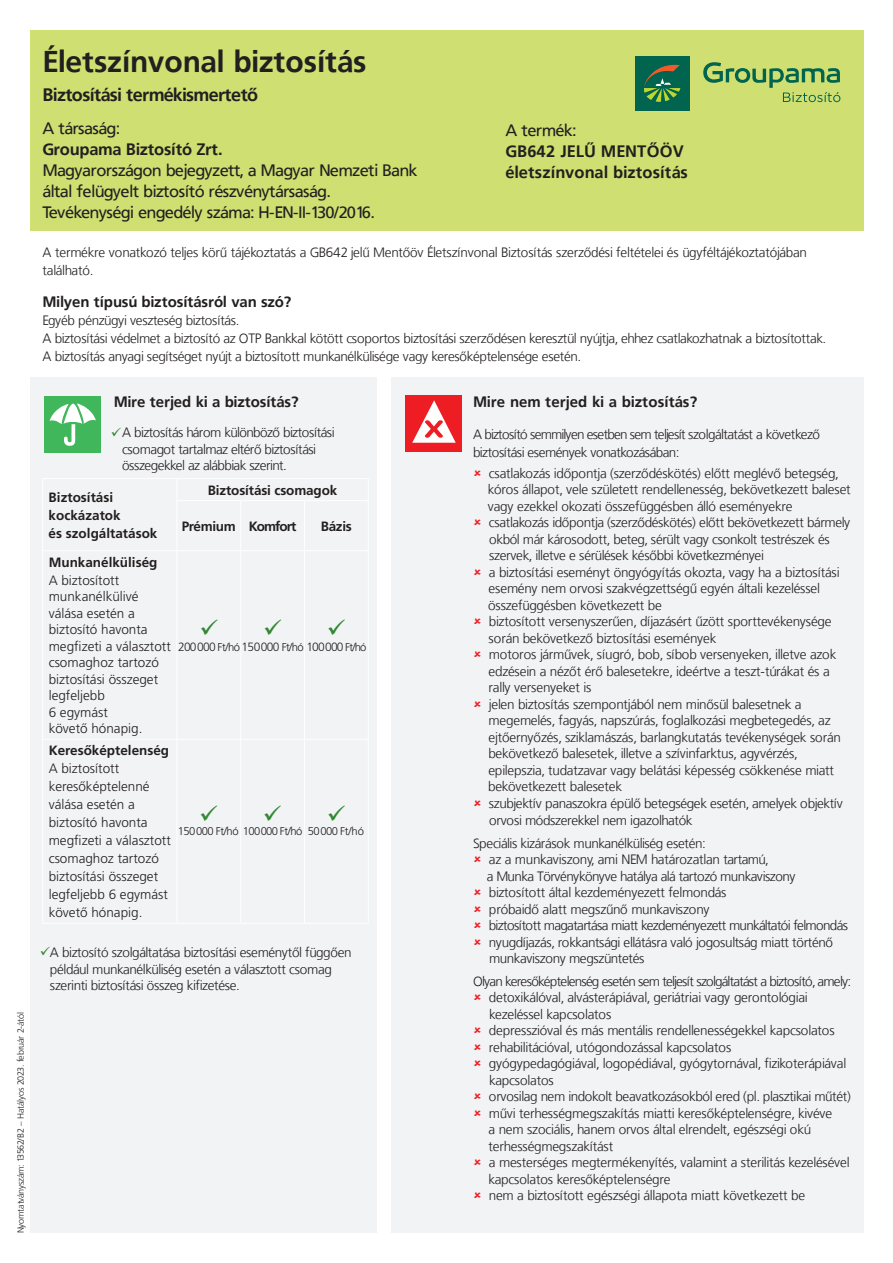
<style>
.page{position:relative;width:893px;height:1263px;background:#fff}
.page>*{position:absolute;margin:0;border:0;box-sizing:border-box;transform-origin:0 0}
.t1{font:700 30px "Frutiger CE";letter-spacing:.01em;color:#231f20}
.t2{font:700 18px "Frutiger CE";letter-spacing:-.02em;color:#231f20}
.t3{font:16.5px/21px "Frutiger CE";color:#231f20}
.t4{font:700 16.5px/21px "Frutiger CE";letter-spacing:.02em;color:#231f20}
.t5{font:700 16.5px "Frutiger CE";color:#231f20}
.t6{font:700 15px "Frutiger CE";letter-spacing:.01em;color:#231f20}
.t7{font:300 13.5px/16.5px "Frutiger CE";letter-spacing:.02em;color:#231f20}
.t8{font:300 13.5px/16.5px "Frutiger LT Pro";color:#231f20}
.t9{font:300 13.5px/16.5px "Frutiger CE";color:#231f20}
.t10{font:700 13.5px/18px "Frutiger LT Pro";color:#231f20}
.t11{font:700 13.5px "Frutiger LT Pro";letter-spacing:-.055em;color:#231f20}
.t12{font:300 12px "Frutiger LT Pro";letter-spacing:-.06em;color:#231f20}
.t13{font:300 11.25px "Frutiger LT Pro";letter-spacing:-.05em;color:#231f20}
.t14{font:300 9px "Frutiger CE";letter-spacing:.01em;color:#231f20}
.s1{color:#328832}
.s2{font-size:11.25px}
</style>
<div class="page">
<div style="left:30px;top:30px;width:833px;height:201px;background:#d0df71"></div>
<div style="left:391px;top:377px;width:472px;height:856px;background:#f2f3f4"></div>
<div style="left:30px;top:377px;width:346px;height:856px;background:#f2f3f4"></div>
<div style="left:44px;top:396px;width:56px;height:57px;background:#40b75b"></div>
<svg style="left:50px;top:403px;width:46px;height:43px"></svg>
<div style="left:406px;top:395px;width:56px;height:57px;background:#ee1d23"></div>
<svg style="left:412px;top:400px;width:44px;height:43px"></svg>
<hr style="left:43px;top:478px;width:134px;height:1px;background:#fff">
<hr style="left:177px;top:478px;width:64px;height:1px;background:#fff">
<hr style="left:241px;top:478px;width:63px;height:1px;background:#fff">
<hr style="left:304px;top:478px;width:64px;height:1px;background:#fff">
<hr style="left:42px;top:501px;width:1px;height:49px;background:#fff">
<hr style="left:177px;top:500px;width:64px;height:1px;background:#fff">
<hr style="left:241px;top:500px;width:63px;height:1px;background:#fff">
<hr style="left:177px;top:501px;width:1px;height:49px;background:#fff">
<hr style="left:240px;top:501px;width:1px;height:49px;background:#fff">
<hr style="left:304px;top:500px;width:64px;height:1px;background:#fff">
<hr style="left:304px;top:501px;width:1px;height:49px;background:#fff">
<hr style="left:368px;top:501px;width:1px;height:49px;background:#fff">
<hr style="left:43px;top:550px;width:134px;height:1px;background:#fff">
<hr style="left:42px;top:551px;width:1px;height:188px;background:#fff">
<hr style="left:177px;top:550px;width:64px;height:1px;background:#fff">
<hr style="left:177px;top:551px;width:1px;height:188px;background:#fff">
<hr style="left:241px;top:550px;width:63px;height:1px;background:#fff">
<hr style="left:240px;top:551px;width:1px;height:188px;background:#fff">
<hr style="left:304px;top:550px;width:64px;height:1px;background:#fff">
<hr style="left:304px;top:551px;width:1px;height:188px;background:#fff">
<hr style="left:368px;top:551px;width:1px;height:188px;background:#fff">
<hr style="left:43px;top:739px;width:134px;height:1px;background:#fff">
<hr style="left:42px;top:739px;width:1px;height:184px;background:#fff">
<hr style="left:177px;top:739px;width:64px;height:1px;background:#fff">
<hr style="left:177px;top:739px;width:1px;height:184px;background:#fff">
<hr style="left:241px;top:739px;width:63px;height:1px;background:#fff">
<hr style="left:240px;top:739px;width:1px;height:184px;background:#fff">
<hr style="left:304px;top:739px;width:64px;height:1px;background:#fff">
<hr style="left:304px;top:739px;width:1px;height:184px;background:#fff">
<hr style="left:368px;top:739px;width:1px;height:184px;background:#fff">
<hr style="left:43px;top:923px;width:134px;height:1px;background:#fff">
<hr style="left:177px;top:923px;width:64px;height:1px;background:#fff">
<hr style="left:241px;top:923px;width:63px;height:1px;background:#fff">
<hr style="left:304px;top:923px;width:64px;height:1px;background:#fff">
<div style="left:635px;top:56px;width:55px;height:55px;background:#00644e"></div>
<svg style="left:644px;top:65px;width:36px;height:37px"></svg>
<svg style="left:703px;top:62px;width:137px;height:40px"></svg>
<p class="t14" style="left:16px;top:1233px;width:222px;rotate:-90deg">Nyomtatványszám: 13562/B2 – Hatályos 2023. február 2-ától</p>
<h1 class="t1" style="left:43px;top:44px;width:325px">Életszínvonal biztosítás</h1>
<h2 class="t2" style="left:43px;top:84px;width:217px">Biztosítási termékismertető</h2>
<p class="t3" style="left:43px;top:118px;width:78px">A társaság:</p>
<p class="t5" style="left:43px;top:140px;width:181px">Groupama Biztosító Zrt.</p>
<p class="t3" style="left:43px;top:160px;width:376px">Magyarországon bejegyzett, a Magyar Nemzeti Bank által felügyelt biztosító részvénytársaság.<br>Tevékenységi engedély száma: H-EN-II-130/2016.</p>
<p class="t3" style="left:505px;top:120px;width:72px">A termék:</p>
<p class="t4" style="left:505px;top:141px;width:184px">GB642 JELŰ MENTŐÖV életszínvonal biztosítás</p>
<p class="t7" style="left:43px;top:243px;width:765px;line-height:18px">A termékre vonatkozó teljes körű tájékoztatás a GB642 jelű Mentőöv Életszínvonal Biztosítás szerződési feltételei és ügyféltájékoztatójában található.</p>
<p class="t6" style="left:43px;top:293px;width:250px">Milyen típusú biztosításról van szó?</p>
<p class="t7" style="left:43px;top:311px;width:784px;line-height:18px">Egyéb pénzügyi veszteség biztosítás.<br>A biztosítási védelmet a biztosító az OTP Bankkal kötött csoportos biztosítási szerződésen keresztül nyújtja, ehhez csatlakozhatnak a biztosítottak.<br>A biztosítás anyagi segítséget nyújt a biztosított munkanélkülisége vagy keresőképtelensége esetén.</p>
<p class="t6" style="left:114px;top:393px;width:186px">Mire terjed ki a biztosítás?</p>
<p class="t6" style="left:473px;top:393px;width:225px">Mire nem terjed ki a biztosítás?</p>
<p class="t9" style="left:473px;top:426px;width:348px;line-height:18px">A biztosító semmilyen esetben sem teljesít szolgáltatást a következő biztosítási események vonatkozásában:</p>
<p class="t7" style="left:488px;top:465px;width:364px">csatlakozás időpontja (szerződéskötés) előtt meglévő betegség, kóros állapot, vele született rendellenesség, bekövetkezett baleset vagy ezekkel okozati összefüggésben álló eseményekre csatlakozás időpontja (szerződéskötés) előtt bekövetkezett bármely okból már károsodott, beteg, sérült vagy csonkolt testrészek és szervek, illetve e sérülések későbbi következményei<br>a biztosítási eseményt öngyógyítás okozta, vagy ha a biztosítási esemény nem orvosi szakvégzettségű egyén általi kezeléssel összefüggésben következett be<br>biztosított versenyszerűen, díjazásért űzött sporttevékenysége során bekövetkező biztosítási események<br>motoros járművek, síugró, bob, síbob versenyeken, illetve azok edzésein a nézőt érő balesetekre, ideértve a teszt-túrákat és a rally versenyeket is<br>jelen biztosítás szempontjából nem minősül balesetnek a megemelés, fagyás, napszúrás, foglalkozási megbetegedés, az ejtőernyőzés, sziklamászás, barlangkutatás tevékenységek során bekövetkező balesetek, illetve a szívinfarktus, agyvérzés, epilepszia, tudatzavar vagy belátási képesség csökkenése miatt bekövetkezett balesetek<br>szubjektív panaszokra épülő betegségek esetén, amelyek objektív orvosi módszerekkel nem igazolhatók</p>
<p class="t7" style="left:487px;top:835px;width:362px;text-indent:-14px">Speciális kizárások munkanélküliség esetén:<br>az a munkaviszony, ami NEM határozatlan tartamú,<br>a Munka Törvénykönyve hatálya alá tartozó munkaviszony biztosított által kezdeményezett felmondás<br>próbaidő alatt megszűnő munkaviszony<br>biztosított magatartása miatt kezdeményezett munkáltatói felmondás nyugdíjazás, rokkantsági ellátásra való jogosultság miatt történő munkaviszony megszüntetés</p>
<p class="t7" style="left:488px;top:973px;width:364px;text-indent:-15px">Olyan keresőképtelenség esetén sem teljesít szolgáltatást a biztosító, amely: detoxikálóval, alvásterápiával, geriátriai vagy gerontológiai kezeléssel kapcsolatos<br>depresszióval és más mentális rendellenességekkel kapcsolatos rehabilitációval, utógondozással kapcsolatos<br>gyógypedagógiával, logopédiával, gyógytornával, fizikoterápiával kapcsolatos<br>orvosilag nem indokolt beavatkozásokból ered (pl. plasztikai műtét) művi terhességmegszakítás miatti keresőképtelenségre, kivéve<br>a nem szociális, hanem orvos által elrendelt, egészségi okú terhességmegszakítást<br>a mesterséges megtermékenyítés, valamint a sterilitás kezelésével kapcsolatos keresőképtelenségre<br>nem a biztosított egészségi állapota miatt következett be</p>
<p class="t9" style="left:122px;top:425px;width:213px;text-indent:-11px"><span class="s1">✓</span>A biztosítás három különböző biztosítási csomagot tartalmaz eltérő biztosítási összegekkel az alábbiak szerint.</p>
<p class="t10" style="left:208px;top:481px;width:131px">Biztosítási csomagok</p>
<p class="t11" style="left:182px;top:518px;width:116px">Prémium Komfort</p>
<p class="t10" style="left:321px;top:517px;width:32px">Bázis</p>
<p class="t10" style="left:49px;top:488px;width:110px">Biztosítási kockázatok<br>és szolgáltatások</p>
<p class="t10" style="left:49px;top:553px;width:110px">Munkanélküliség</p>
<p class="t8" style="left:49px;top:572px;width:124px">A biztosított munkanélkülivé válása esetén a biztosító havonta megfizeti a választott csomaghoz tartozó biztosítási összeget legfeljebb<br>6 egymást<br>követő hónapig.</p>
<p class="t10" style="left:49px;top:742px;width:122px">Keresőképtelenség</p>
<p class="t8" style="left:49px;top:760px;width:124px;line-height:18px">A biztosított keresőképtelenné válása esetén a biztosító havonta megfizeti a választott csomaghoz tartozó biztosítási összeget legfeljebb 6 egymást követő hónapig.</p>
<p class="t7" style="left:50px;top:944px;width:302px;text-indent:-10px"><span class="s1">✓</span>A biztosító szolgáltatása biztosítási eseménytől függően például munkanélküliség esetén a választott csomag szerinti biztosítási összeg kifizetése.</p>
<p class="t12" style="left:178px;top:640px;width:190px">200 000 <span class="s2">Ft/hó</span> 150 000 <span class="s2">Ft/hó</span> 100 000 <span class="s2">Ft/hó</span></p>
<p class="t13" style="left:178px;top:824px;width:188px">150 000 Ft/hó 100 000 Ft/hó 50 000 Ft/hó</p>
</div>
